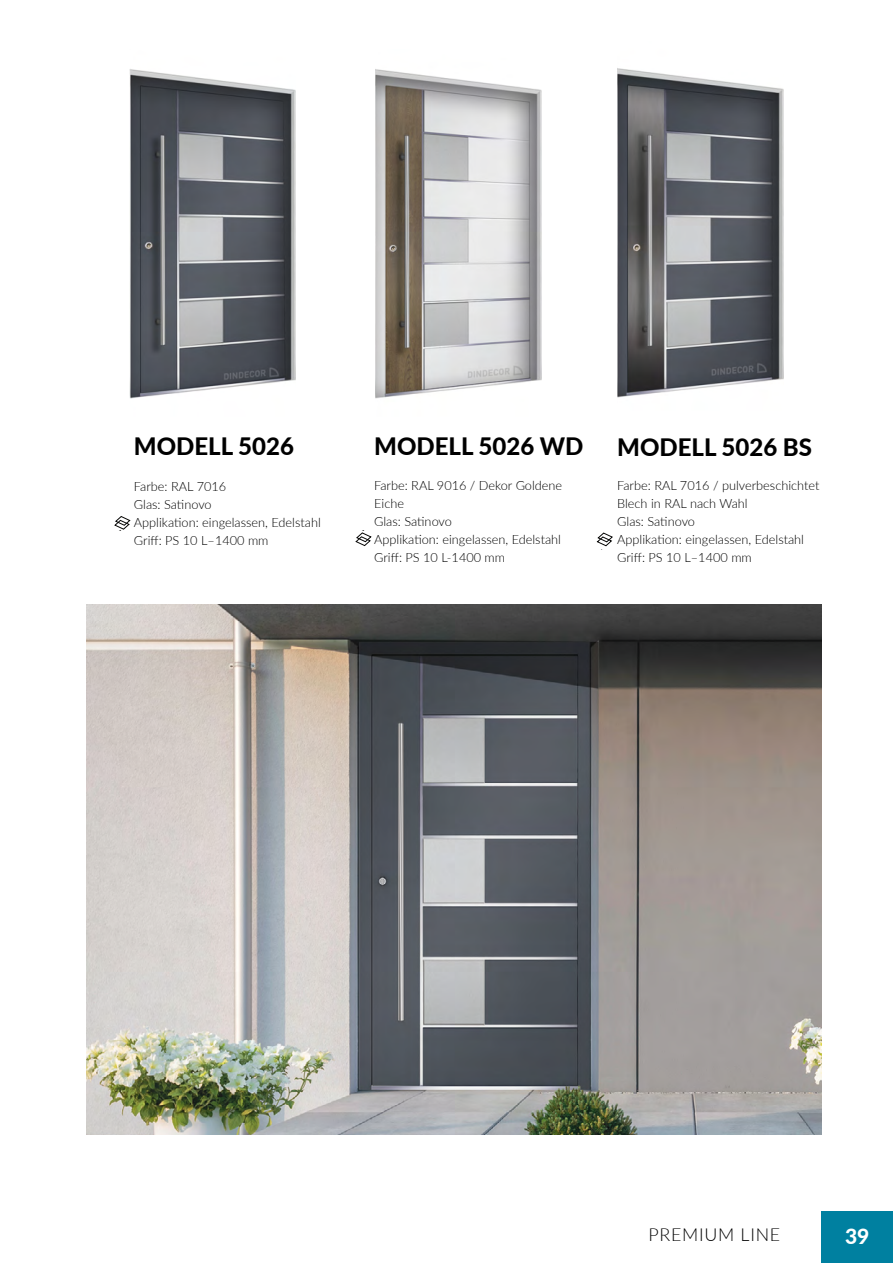
<style>
.page{position:relative;width:893px;height:1263px;background:#fff}
.page>*{position:absolute;margin:0;border:0;box-sizing:border-box;transform-origin:0 0}
.t1{font:800 24px "Lato";color:#000}
.t2{font:800 21px "Lato";color:#fff}
.t3{font:300 17.85px "Lato";letter-spacing:.04em;color:#000}
.t4{font:300 12.75px/18px "Lato";color:#000}
</style>
<div class="page">
<img style="left:87px;top:605px;width:734px;height:529px">
<img style="left:130px;top:69px;width:166px;height:330px">
<img style="left:375px;top:69px;width:166px;height:330px">
<img style="left:617px;top:68px;width:167px;height:330px">
<svg style="left:114px;top:516px;width:16px;height:14px"></svg>
<svg style="left:355px;top:530px;width:16px;height:16px"></svg>
<svg style="left:596px;top:533px;width:17px;height:14px"></svg>
<div style="left:821px;top:1211px;width:72px;height:52px;background:#0080a0"></div>
<h1 class="t1" style="left:134px;top:428px;width:162px">MODELL 5026</h1>
<p class="t4" style="left:134px;top:477px;width:188px">Farbe: RAL 7016<br>Glas: Satinovo<br>Applikation: eingelassen, Edelstahl<br>Griff: PS 10 L–1400 mm</p>
<h1 class="t1" style="left:374px;top:428px;width:211px">MODELL 5026 WD</h1>
<p class="t4" style="left:374px;top:475px;width:189px">Farbe: RAL 9016 / Dekor Goldene<br>Eiche<br>Glas: Satinovo<br>Applikation: eingelassen, Edelstahl<br>Griff: PS 10 L-1400 mm</p>
<h1 class="t1" style="left:617px;top:429px;width:196px">MODELL 5026 BS</h1>
<p class="t4" style="left:617px;top:476px;width:204px">Farbe: RAL 7016 / pulverbeschichtet<br>Blech in RAL nach Wahl<br>Glas: Satinovo<br>Applikation: eingelassen, Edelstahl<br>Griff: PS 10 L–1400 mm</p>
<h3 class="t3" style="left:648px;top:1222px;width:133px">PREMIUM LINE</h3>
<h2 class="t2" style="left:845px;top:1220px;width:26px">39</h2>
</div>
